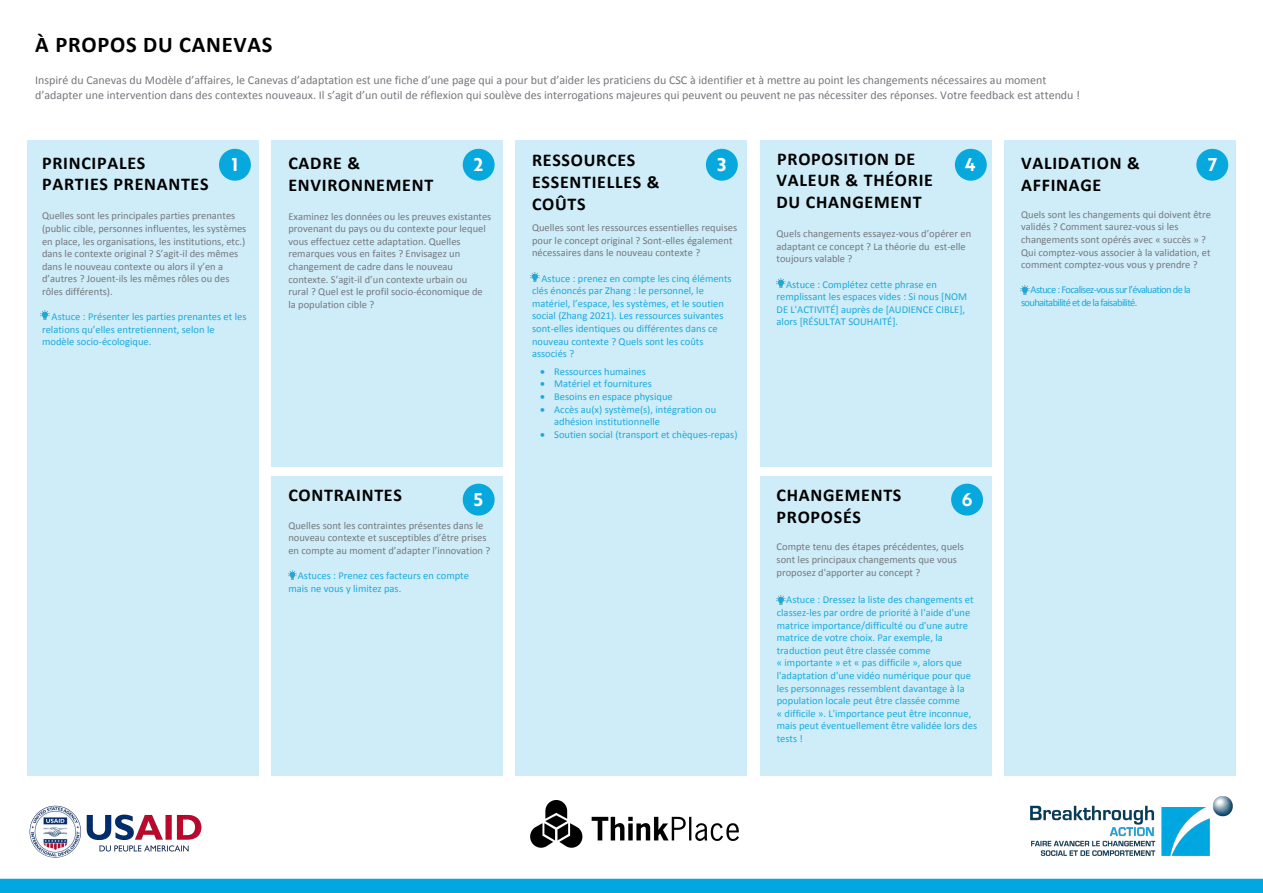
<style>
.page{position:relative;width:1263px;height:893px;background:#fff}
.page>*{position:absolute;margin:0;border:0;box-sizing:border-box;transform-origin:0 0}
.t1{font:700 22.5px "Calibri";letter-spacing:.03em;color:#000}
.t2{font:700 18px/21.6px "Calibri";letter-spacing:.04em;color:#000}
.t3{font:700 18px "Brother 1816 Printed";color:#fff}
.t4{font:12px/14.4px "Calibri";color:#76777d}
.t5{font:10.5px/12.6px "Calibri";color:#1ba9dc}
.t6{font:10.5px/12.6px "Calibri";color:#76777d}
.t7{font:10.5px/12.6px "Calibri";color:#76777c}
.t8{font:10.5px/12.6px "Calibri";letter-spacing:-.06em;color:#1ba9dc}
</style>
<div class="page">
<div style="left:27px;top:140px;width:232px;height:636px;background:#ceedf8"></div>
<div style="left:271px;top:140px;width:232px;height:326px;background:#ceedf8"></div>
<div style="left:516px;top:140px;width:231px;height:636px;background:#ceedf8"></div>
<div style="left:760px;top:140px;width:232px;height:326px;background:#ceedf8"></div>
<div style="left:1004px;top:140px;width:232px;height:636px;background:#ceedf8"></div>
<div style="left:271px;top:477px;width:232px;height:299px;background:#ceedf8"></div>
<div style="left:760px;top:477px;width:232px;height:299px;background:#ceedf8"></div>
<div style="left:0;top:879px;width:1263px;height:14px;background:#00a7e1"></div>
<div style="left:219px;top:149px;width:32px;height:32px;background:#06a8de;border-radius:50%"></div>
<div style="left:463px;top:149px;width:32px;height:32px;background:#06a8de;border-radius:50%"></div>
<div style="left:706px;top:149px;width:32px;height:32px;background:#06a8de;border-radius:50%"></div>
<div style="left:955px;top:149px;width:32px;height:32px;background:#06a8de;border-radius:50%"></div>
<div style="left:1196px;top:149px;width:32px;height:32px;background:#06a8de;border-radius:50%"></div>
<div style="left:951px;top:484px;width:32px;height:32px;background:#06a8de;border-radius:50%"></div>
<div style="left:463px;top:484px;width:32px;height:32px;background:#06a8de;border-radius:50%"></div>
<img style="left:1030px;top:796px;width:202px;height:59px">
<img style="left:29px;top:805px;width:173px;height:53px">
<svg style="left:40px;top:310px;width:9px;height:10px"></svg>
<svg style="left:288px;top:570px;width:9px;height:9px"></svg>
<svg style="left:531px;top:272px;width:8px;height:10px"></svg>
<svg style="left:777px;top:278px;width:8px;height:10px"></svg>
<svg style="left:777px;top:595px;width:8px;height:10px"></svg>
<svg style="left:1021px;top:285px;width:8px;height:9px"></svg>
<img style="left:530px;top:801px;width:208px;height:47px">
<h1 class="t1" style="left:35px;top:30px;width:239px">À PROPOS DU CANEVAS</h1>
<p class="t4" style="left:35px;top:73px;width:1046px">Inspiré du Canevas du Modèle d’affaires, le Canevas d’adaptation est une fiche d’une page qui a pour but d’aider les praticiens du CSC à identifier et à mettre au point les changements nécessaires au moment d’adapter une intervention dans des contextes nouveaux. Il s’agit d’un outil de réflexion qui soulève des interrogations majeures qui peuvent ou peuvent ne pas nécessiter des réponses. Votre feedback est attendu !</p>
<h2 class="t2" style="left:776px;top:148px;width:158px">PROPOSITION DE<br>VALEUR &amp; THÉORIE<br>DU CHANGEMENT</h2>
<p class="t6" style="left:776px;top:227px;width:196px">Quels changements essayez-vous d’opérer en adaptant ce concept ? La théorie du est-elle toujours valable ?</p>
<p class="t5" style="left:776px;top:278px;width:192px;text-indent:9px">Astuce : Complétez cette phrase en remplissant les espaces vides : Si nous [NOM DE L'ACTIVITÉ] auprès de [AUDIENCE CIBLE], alors [RÉSULTAT SOUHAITÉ].</p>
<h2 class="t2" style="left:532px;top:150px;width:129px">RESSOURCES<br>ESSENTIELLES &amp;<br>COÛTS</h2>
<p class="t6" style="left:532px;top:221px;width:207px">Quelles sont les ressources essentielles requises pour le concept original ? Sont-elles également nécessaires dans le nouveau contexte ?</p>
<p class="t5" style="left:532px;top:272px;width:201px;text-indent:9px">Astuce : prenez en compte les cinq éléments clés énoncés par Zhang : le personnel, le matériel, l’espace, les systèmes, et le soutien social (Zhang 2021). Les ressources suivantes sont-elles identiques ou différentes dans ce nouveau contexte ? Quels sont les coûts associés ?</p>
<p class="t5" style="left:540px;top:365px;width:107px">• Ressources humaines</p>
<p class="t5" style="left:540px;top:378px;width:113px">• Matériel et fournitures</p>
<p class="t5" style="left:540px;top:390px;width:134px">• Besoins en espace physique</p>
<p class="t5" style="left:554px;top:403px;width:163px;text-indent:-14px">• Accès au(x) système(s), intégration ou adhésion institutionnelle</p>
<p class="t5" style="left:540px;top:428px;width:199px">• Soutien social (transport et chèques-repas)</p>
<h2 class="t2" style="left:288px;top:152px;width:146px">CADRE &amp;<br>ENVIRONNEMENT</h2>
<p class="t6" style="left:288px;top:210px;width:204px">Examinez les données ou les preuves existantes provenant du pays ou du contexte pour lequel vous effectuez cette adaptation. Quelles remarques vous en faites ? Envisagez un changement de cadre dans le nouveau contexte. S’agit-il d’un contexte urbain ou<br>rural ? Quel est le profil socio-économique de la population cible ?</p>
<h2 class="t2" style="left:1021px;top:152px;width:120px">VALIDATION &amp;<br>AFFINAGE</h2>
<p class="t6" style="left:1021px;top:208px;width:191px">Quels sont les changements qui doivent être validés ? Comment saurez-vous si les changements sont opérés avec « succès » ?<br>Qui comptez-vous associer à la validation, et comment comptez-vous vous y prendre ?</p>
<p class="t8" style="left:1021px;top:284px;width:171px;text-indent:9px">Astuce : Focalisez-vous sur l’évaluation de la souhaitabilité et de la faisabilité.</p>
<h2 class="t2" style="left:42px;top:152px;width:168px">PRINCIPALES<br>PARTIES PRENANTES</h2>
<p class="t7" style="left:42px;top:210px;width:206px">Quelles sont les principales parties prenantes (public cible, personnes influentes, les systèmes en place, les organisations, les institutions, etc.) dans le contexte original ? S’agit-il des mêmes dans le nouveau contexte ou alors il y’en a d’autres ? Jouent-ils les mêmes rôles ou des rôles différents).</p>
<p class="t5" style="left:42px;top:310px;width:206px;text-indent:9px">Astuce : Présenter les parties prenantes et les relations qu’elles entretiennent, selon le modèle socio-écologique.</p>
<h2 class="t3" style="left:232px;top:151px;width:8px">1</h2>
<h2 class="t3" style="left:474px;top:151px;width:11px">2</h2>
<h2 class="t3" style="left:717px;top:151px;width:10px">3</h2>
<h2 class="t3" style="left:965px;top:151px;width:12px">4</h2>
<h2 class="t3" style="left:1208px;top:151px;width:11px">7</h2>
<h2 class="t2" style="left:288px;top:485px;width:115px">CONTRAINTES</h2>
<p class="t6" style="left:288px;top:519px;width:203px">Quelles sont les contraintes présentes dans le nouveau contexte et susceptibles d’être prises en compte au moment d’adapter l’innovation ?</p>
<p class="t5" style="left:288px;top:569px;width:182px;text-indent:9px">Astuces : Prenez ces facteurs en compte mais ne vous y limitez pas.</p>
<h2 class="t2" style="left:776px;top:485px;width:126px">CHANGEMENTS<br>PROPOSÉS</h2>
<p class="t6" style="left:776px;top:541px;width:189px">Compte tenu des étapes précédentes, quels sont les principaux changements que vous proposez d'apporter au concept ?</p>
<p class="t5" style="left:777px;top:593px;width:202px;text-indent:9px">Astuce : Dressez la liste des changements et classez-les par ordre de priorité à l'aide d'une matrice importance/difficulté ou d'une autre matrice de votre choix. Par exemple, la traduction peut être classée comme<br>« importante » et « pas difficile », alors que l'adaptation d'une vidéo numérique pour que les personnages ressemblent davantage à la population locale peut être classée comme<br>« difficile ». L'importance peut être inconnue, mais peut éventuellement être validée lors des tests !</p>
<h2 class="t3" style="left:474px;top:486px;width:11px">5</h2>
<h2 class="t3" style="left:962px;top:486px;width:12px">6</h2>
</div>
